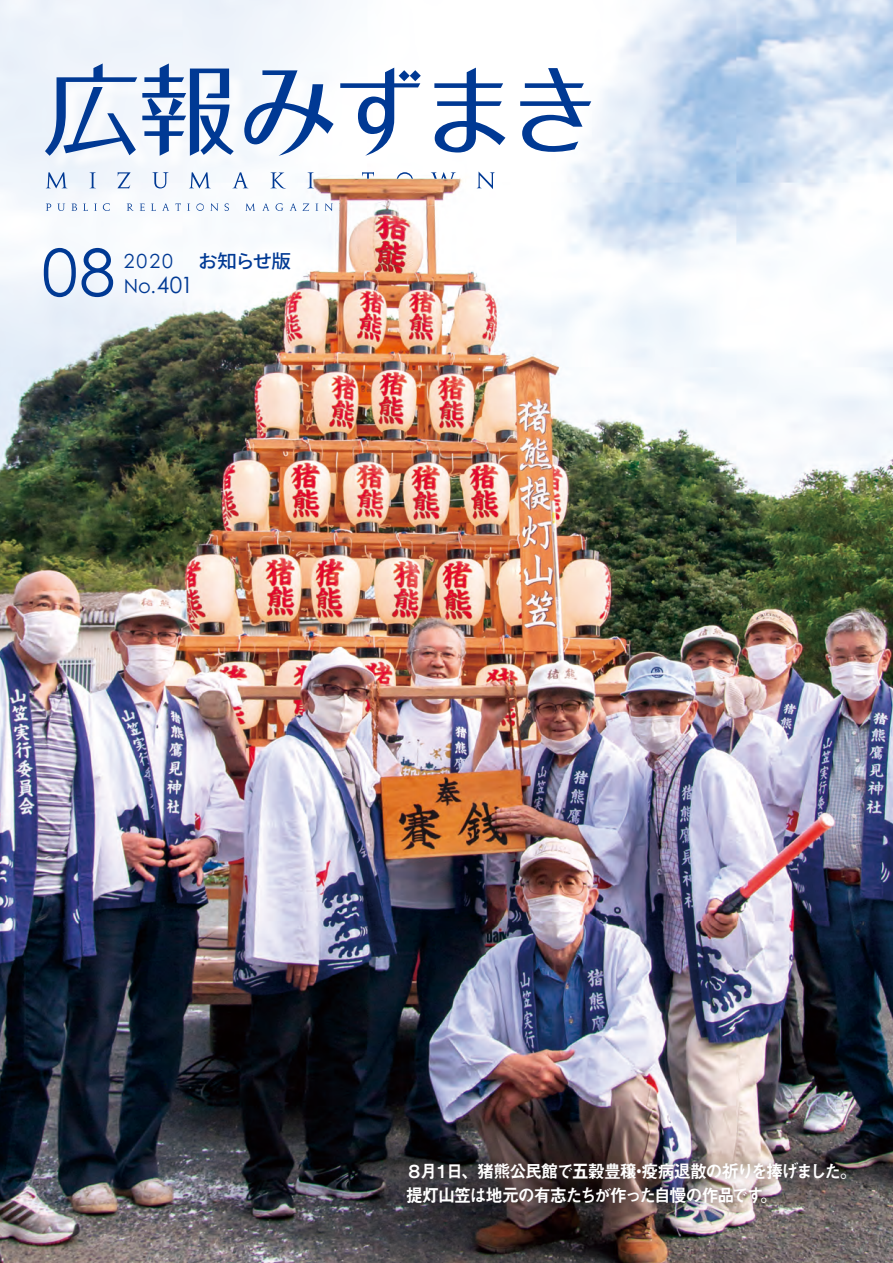
<style>
.page{position:relative;width:893px;height:1263px;background:#fff}
.page>*{position:absolute;margin:0;border:0;box-sizing:border-box;transform-origin:0 0}
.t1{font:65.25px "Century Gothic Pro";color:#003994}
.t2{font:19.5px/24.6px "Century Gothic Pro";letter-spacing:.105em;color:#003994}
.t3{font:500 18.6px "Ryo Gothic Plus N";letter-spacing:-.06em;color:#003994;scale:1.05 1}
.t4{font:18px/24px "Midashi Go Pr 6 N MB31";letter-spacing:-.085em;color:#fff;scale:.95 1}
.s1{font-size:22.5px}
</style>
<div class="page">
<img style="left:0;top:0;width:893px;height:1263px">
<h1 class="t1" style="left:42px;top:233px;width:75px">08</h1>
<p class="t2" style="left:124px;top:249px;width:71px">2020<br>No.<span class="s1">401</span></p>
<p class="t3" style="left:198px;top:249px;width:90px">お知らせ版</p>
<p class="t4" style="left:406px;top:1158px;width:476px">８月１日、猪熊公民館で五穀豊穣・疫病退散の祈りを捧げました。提灯山笠は地元の有志たちが作った自慢の作品です。</p>
</div>
